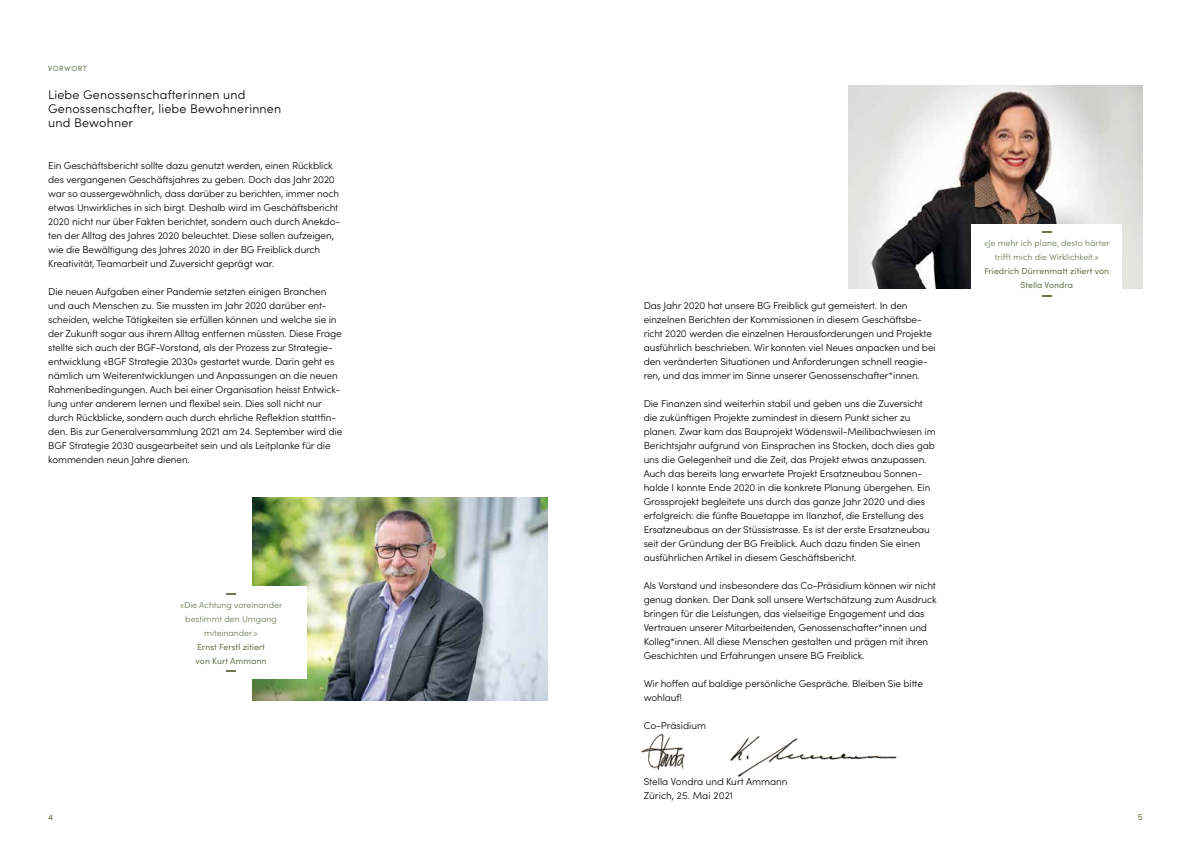
<style>
.page{position:relative;width:1191px;height:842px;background:#fff}
.page>*{position:absolute;margin:0;border:0;box-sizing:border-box;transform-origin:0 0}
.t1{font:300 12.5px/14px "Sofia Pro";letter-spacing:.015em;color:#000}
.t2{font:300 10px/14px "Sofia Pro";letter-spacing:-.01em;color:#000}
.t3{font:9px "Sofia Pro";color:#697851}
.t4{font:300 8.8px/14px "Sofia Pro";color:#697851;text-align:center}
.t5{font:8.8px/14px "Sofia Pro";color:#697851;text-align:center}
.t6{font:7.5px "Sofia Pro";letter-spacing:.05em;color:#697851}
</style>
<div class="page">
<img style="left:253px;top:498px;width:294px;height:203px">
<img style="left:848px;top:85px;width:294px;height:203px">
<div style="left:971px;top:224px;width:151px;height:137px;background:#fff"></div>
<div style="left:156px;top:586px;width:150px;height:93px;background:#fff"></div>
<img style="left:641px;top:733px;width:44px;height:37px">
<img style="left:730px;top:736px;width:167px;height:41px">
<p class="t6" style="left:48px;top:62px;width:40px">VORWORT</p>
<p class="t1" style="left:48px;top:86px;width:235px">Liebe Genossenschafterinnen und<br>Genossenschafter, liebe Bewohnerinnen und Bewohner</p>
<p class="t2" style="left:48px;top:157px;width:293px">Ein Geschäftsbericht sollte dazu genutzt werden, einen Rückblick des vergangenen Geschäftsjahres zu geben. Doch das Jahr 2020 war so aussergewöhnlich, dass darüber zu berichten, immer noch etwas Unwirkliches in sich birgt. Deshalb wird im Geschäftsbericht 2020 nicht nur über Fakten berichtet, sondern auch durch Anekdo&shy;ten der Alltag des Jahres 2020 beleuchtet. Diese sollen aufzeigen, wie die Bewältigung des Jahres 2020 in der BG Freiblick durch Kreativität, Teamarbeit und Zuversicht geprägt war.</p>
<p class="t2" style="left:48px;top:283px;width:296px">Die neuen Aufgaben einer Pandemie setzten einigen Branchen und auch Menschen zu. Sie mussten im Jahr 2020 darüber ent&shy;scheiden, welche Tätigkeiten sie erfüllen können und welche sie in der Zukunft sogar aus ihrem Alltag entfernen müssten. Diese Frage stellte sich auch der BGF-Vorstand, als der Prozess zur Strategie&shy;entwicklung «BGF Strategie 2030» gestartet wurde. Darin geht es nämlich um Weiterentwicklungen und Anpassungen an die neuen Rahmenbedingungen. Auch bei einer Organisation heisst Entwick&shy;lung unter anderem lernen und flexibel sein. Dies soll nicht nur durch Rückblicke, sondern auch durch ehrliche Reflektion stattfin&shy;den. Bis zur Generalversammlung 2021 am 24. September wird die BGF Strategie 2030 ausgearbeitet sein und als Leitplanke für die kommenden neun Jahre dienen.</p>
<p class="t4" style="left:180px;top:597px;width:104px">«Die Achtung voreinander bestimmt den Umgang miteinander.»</p>
<p class="t5" style="left:196px;top:639px;width:72px;text-align:left">Ernst Ferstl zitiert von Kurt Ammann</p>
<p class="t2" style="left:643px;top:297px;width:293px">Das Jahr 2020 hat unsere BG Freiblick gut gemeistert. In den einzelnen Berichten der Kommissionen in diesem Geschäftsbe&shy;richt 2020 werden die einzelnen Herausforderungen und Projekte ausführlich beschrieben. Wir konnten viel Neues anpacken und bei den veränderten Situationen und Anforderungen schnell reagie&shy;ren, und das immer im Sinne unserer Genossenschafter*innen.</p>
<p class="t2" style="left:643px;top:395px;width:293px">Die Finanzen sind weiterhin stabil und geben uns die Zuversicht die zukünftigen Projekte zumindest in diesem Punkt sicher zu planen. Zwar kam das Bauprojekt Wädenswil-Meilibachwiesen im Berichtsjahr aufgrund von Einsprachen ins Stocken, doch dies gab uns die Gelegenheit und die Zeit, das Projekt etwas anzupassen.<br>Auch das bereits lang erwartete Projekt Ersatzneubau Sonnen&shy;halde I konnte Ende 2020 in die konkrete Planung übergehen. Ein Grossprojekt begleitete uns durch das ganze Jahr 2020 und dies erfolgreich: die fünfte Bauetappe im Ilanzhof, die Erstellung des Ersatzneubaus an der Stüssistrasse. Es ist der erste Ersatzneubau seit der Gründung der BG Freiblick. Auch dazu finden Sie einen ausführlichen Artikel in diesem Geschäftsbericht.</p>
<p class="t2" style="left:643px;top:577px;width:294px">Als Vorstand und insbesondere das Co-Präsidium können wir nicht genug danken. Der Dank soll unsere Wertschätzung zum Ausdruck bringen für die Leistungen, das vielseitige Engagement und das Vertrauen unserer Mitarbeitenden, Genossenschafter*innen und Kolleg*innen. All diese Menschen gestalten und prägen mit ihren Geschichten und Erfahrungen unsere BG Freiblick.</p>
<p class="t2" style="left:643px;top:675px;width:281px">Wir hoffen auf baldige persönliche Gespräche. Bleiben Sie bitte wohlauf!</p>
<p class="t2" style="left:643px;top:717px;width:64px">Co-Präsidium</p>
<p class="t2" style="left:643px;top:773px;width:145px">Stella Vondra und Kurt Ammann<br>Zürich, 25. Mai 2021</p>
<p class="t4" style="left:984px;top:236px;width:127px">«Je mehr ich plane, desto härter trifft mich die Wirklichkeit.»</p>
<p class="t5" style="left:984px;top:264px;width:126px">Friedrich Dürrenmatt zitiert von<br>Stella Vondra</p>
<p class="t3" style="left:48px;top:810px;width:7px">4</p>
<p class="t3" style="left:1137px;top:810px;width:6px">5</p>
</div>
